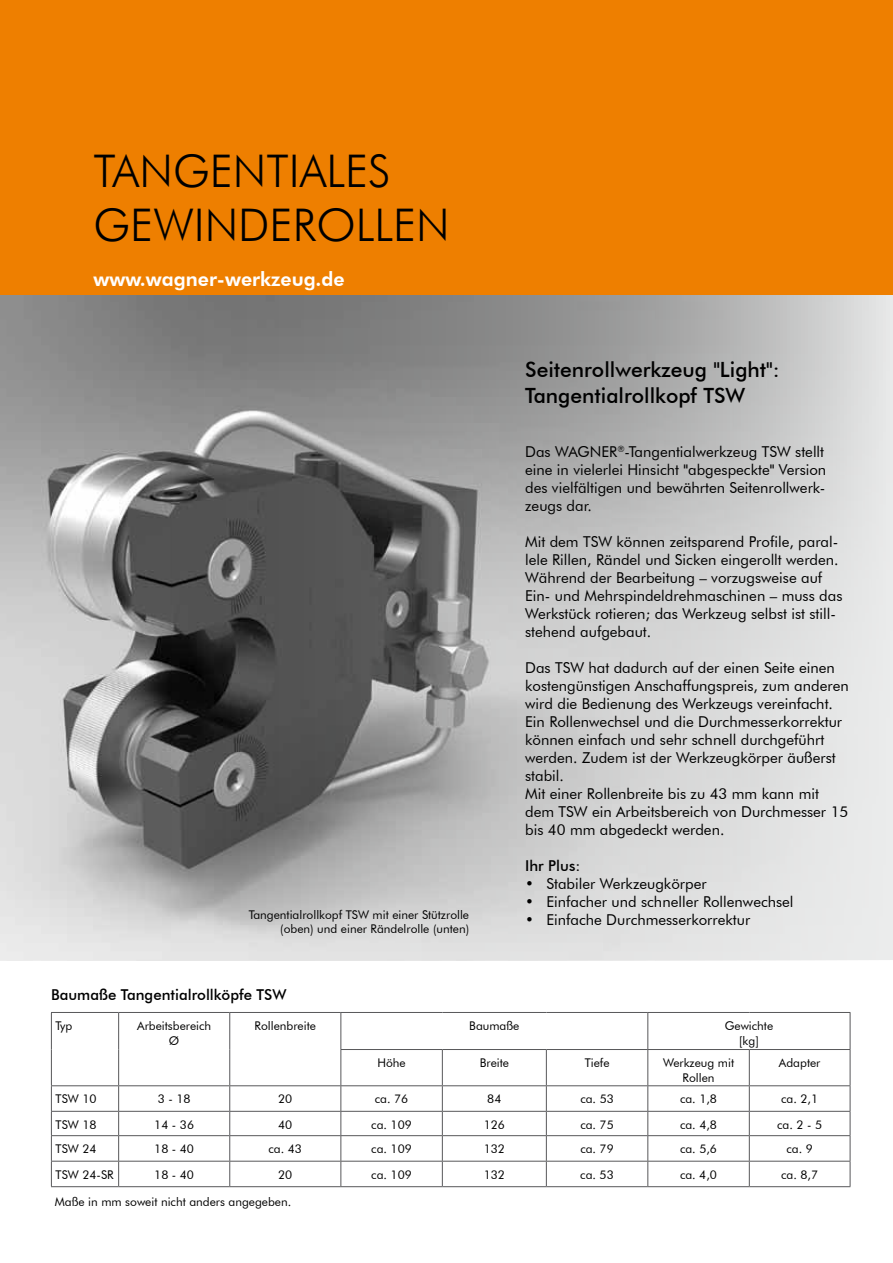
<style>
.page{position:relative;width:893px;height:1263px;background:#fff}
.page>*{position:absolute;margin:0;border:0;box-sizing:border-box;transform-origin:0 0}
.t1{font:300 45px/54px "Futura BT";color:#000}
.t2{font:500 21px/25.2px "Futura BT";color:#000}
.t3{font:800 19.5px "Futura BT";color:#fff}
.t4{font:15px/18px "Futura BT";color:#000}
.t5{font:500 15px "Futura BT";color:#000}
.t6{font:12px/14.4px "Futura BT";color:#000;text-align:center}
.s1{font-weight:500}
</style>
<div class="page">
<div style="left:0;top:0;width:893px;height:296px;background:#ee7f00"></div>
<img style="left:0;top:296px;width:893px;height:664px">
<hr style="left:51px;top:1012px;width:68px;height:1px;background:#58585a">
<hr style="left:51px;top:1013px;width:1px;height:36px;background:#58585a">
<hr style="left:119px;top:1012px;width:111px;height:1px;background:#58585a">
<hr style="left:118px;top:1013px;width:1px;height:36px;background:#58585a">
<hr style="left:230px;top:1012px;width:111px;height:1px;background:#58585a">
<hr style="left:229px;top:1013px;width:1px;height:36px;background:#58585a">
<hr style="left:341px;top:1012px;width:101px;height:1px;background:#58585a">
<hr style="left:340px;top:1013px;width:1px;height:36px;background:#58585a">
<hr style="left:442px;top:1012px;width:104px;height:1px;background:#58585a">
<hr style="left:546px;top:1012px;width:102px;height:1px;background:#58585a">
<hr style="left:51px;top:1049px;width:1px;height:36px;background:#58585a">
<hr style="left:118px;top:1049px;width:1px;height:36px;background:#58585a">
<hr style="left:229px;top:1049px;width:1px;height:36px;background:#58585a">
<hr style="left:340px;top:1049px;width:102px;height:1px;background:#58585a">
<hr style="left:340px;top:1050px;width:1px;height:35px;background:#58585a">
<hr style="left:442px;top:1049px;width:104px;height:1px;background:#58585a">
<hr style="left:442px;top:1050px;width:1px;height:35px;background:#58585a">
<hr style="left:546px;top:1049px;width:102px;height:1px;background:#58585a">
<hr style="left:546px;top:1050px;width:1px;height:35px;background:#58585a">
<hr style="left:648px;top:1012px;width:101px;height:1px;background:#58585a">
<hr style="left:647px;top:1013px;width:1px;height:36px;background:#58585a">
<hr style="left:749px;top:1012px;width:101px;height:1px;background:#58585a">
<hr style="left:850px;top:1013px;width:1px;height:36px;background:#58585a">
<hr style="left:648px;top:1049px;width:101px;height:1px;background:#58585a">
<hr style="left:647px;top:1050px;width:1px;height:35px;background:#58585a">
<hr style="left:749px;top:1049px;width:101px;height:1px;background:#58585a">
<hr style="left:749px;top:1050px;width:1px;height:35px;background:#58585a">
<hr style="left:850px;top:1050px;width:1px;height:35px;background:#58585a">
<hr style="left:51px;top:1085px;width:68px;height:1px;background:#58585a">
<hr style="left:119px;top:1085px;width:111px;height:1px;background:#58585a">
<hr style="left:230px;top:1085px;width:111px;height:1px;background:#58585a">
<hr style="left:341px;top:1085px;width:101px;height:1px;background:#58585a">
<hr style="left:442px;top:1085px;width:104px;height:1px;background:#58585a">
<hr style="left:546px;top:1085px;width:102px;height:1px;background:#58585a">
<hr style="left:648px;top:1085px;width:101px;height:1px;background:#58585a">
<hr style="left:749px;top:1085px;width:101px;height:1px;background:#58585a">
<hr style="left:51px;top:1111px;width:68px;height:1px;background:#58585a">
<hr style="left:119px;top:1111px;width:111px;height:1px;background:#58585a">
<hr style="left:230px;top:1111px;width:111px;height:1px;background:#58585a">
<hr style="left:341px;top:1111px;width:101px;height:1px;background:#58585a">
<hr style="left:442px;top:1111px;width:104px;height:1px;background:#58585a">
<hr style="left:546px;top:1111px;width:102px;height:1px;background:#58585a">
<hr style="left:648px;top:1111px;width:101px;height:1px;background:#58585a">
<hr style="left:749px;top:1111px;width:101px;height:1px;background:#58585a">
<hr style="left:51px;top:1135px;width:68px;height:1px;background:#58585a">
<hr style="left:119px;top:1135px;width:111px;height:1px;background:#58585a">
<hr style="left:230px;top:1135px;width:111px;height:1px;background:#58585a">
<hr style="left:341px;top:1135px;width:101px;height:1px;background:#58585a">
<hr style="left:442px;top:1135px;width:104px;height:1px;background:#58585a">
<hr style="left:546px;top:1135px;width:102px;height:1px;background:#58585a">
<hr style="left:648px;top:1135px;width:101px;height:1px;background:#58585a">
<hr style="left:749px;top:1135px;width:101px;height:1px;background:#58585a">
<hr style="left:51px;top:1161px;width:68px;height:1px;background:#58585a">
<svg style="left:51px;top:1086px;width:1px;height:100px"></svg>
<hr style="left:119px;top:1161px;width:111px;height:1px;background:#58585a">
<svg style="left:118px;top:1086px;width:1px;height:100px"></svg>
<hr style="left:230px;top:1161px;width:111px;height:1px;background:#58585a">
<svg style="left:229px;top:1086px;width:1px;height:100px"></svg>
<hr style="left:341px;top:1161px;width:101px;height:1px;background:#58585a">
<svg style="left:340px;top:1086px;width:1px;height:100px"></svg>
<hr style="left:442px;top:1161px;width:104px;height:1px;background:#58585a">
<svg style="left:442px;top:1086px;width:1px;height:100px"></svg>
<hr style="left:546px;top:1161px;width:102px;height:1px;background:#58585a">
<svg style="left:546px;top:1086px;width:1px;height:100px"></svg>
<hr style="left:648px;top:1161px;width:101px;height:1px;background:#58585a">
<svg style="left:647px;top:1086px;width:1px;height:100px"></svg>
<hr style="left:749px;top:1161px;width:101px;height:1px;background:#58585a">
<svg style="left:749px;top:1086px;width:1px;height:100px"></svg>
<svg style="left:850px;top:1086px;width:1px;height:100px"></svg>
<hr style="left:51px;top:1186px;width:68px;height:1px;background:#58585a">
<hr style="left:119px;top:1186px;width:111px;height:1px;background:#58585a">
<hr style="left:230px;top:1186px;width:111px;height:1px;background:#58585a">
<hr style="left:341px;top:1186px;width:101px;height:1px;background:#58585a">
<hr style="left:442px;top:1186px;width:104px;height:1px;background:#58585a">
<hr style="left:546px;top:1186px;width:102px;height:1px;background:#58585a">
<hr style="left:648px;top:1186px;width:101px;height:1px;background:#58585a">
<hr style="left:749px;top:1186px;width:101px;height:1px;background:#58585a">
<h1 class="t1" style="left:94px;top:144px;width:358px">TANGENTIALES<br>GEWINDEROLLEN</h1>
<h3 class="t3" style="left:94px;top:267px;width:253px">www.wagner-werkzeug.de</h3>
<p class="t6" style="left:249px;top:907px;width:222px;text-align:right">Tangentialrollkopf TSW mit einer Stützrolle (oben) und einer Rändelrolle (unten)</p>
<p class="t5" style="left:51px;top:986px;width:237px">Baumaße Tangentialrollköpfe TSW</p>
<h2 class="t2" style="left:525px;top:357px;width:256px">Seitenrollwerkzeug "Light":<br>Tangentialrollkopf TSW</h2>
<p class="t4" style="left:525px;top:442px;width:303px">Das WAGNER<sup>®</sup>-Tangentialwerkzeug TSW stellt eine in vielerlei Hinsicht <span class="s1">"</span>abgespeckte<span class="s1">"</span> Version des vielfältigen und bewährten Seitenrollwerk&shy;zeugs dar.</p>
<p class="t4" style="left:525px;top:532px;width:319px">Mit dem TSW können zeitsparend Profile, paral&shy;lele Rillen, Rändel und Sicken eingerollt werden.<br>Während der Bearbeitung – vorzugsweise auf Ein- und Mehrspindeldrehmaschinen – muss das Werkstück rotieren; das Werkzeug selbst ist still&shy;stehend aufgebaut.</p>
<p class="t4" style="left:525px;top:658px;width:325px">Das TSW hat dadurch auf der einen Seite einen kostengünstigen Anschaffungspreis, zum anderen wird die Bedienung des Werkzeugs vereinfacht.<br>Ein Rollenwechsel und die Durchmesserkorrektur können einfach und sehr schnell durchgeführt werden. Zudem ist der Werkzeugkörper äußerst stabil.<br>Mit einer Rollenbreite bis zu 43 mm kann mit dem TSW ein Arbeitsbereich von Durchmesser 15 bis 40 mm abgedeckt werden.</p>
<p class="t5" style="left:525px;top:856px;width:57px">Ihr Plus:</p>
<p class="t4" style="left:525px;top:874px;width:183px">• Stabiler Werkzeugkörper</p>
<p class="t4" style="left:525px;top:892px;width:270px">• Einfacher und schneller Rollenwechsel</p>
<p class="t4" style="left:525px;top:910px;width:227px">• Einfache Durchmesserkorrektur</p>
<p class="t6" style="left:56px;top:1018px;width:18px">Typ</p>
<p class="t6" style="left:137px;top:1018px;width:76px">Arbeitsbereich<br>Ø</p>
<p class="t6" style="left:255px;top:1018px;width:63px">Rollenbreite</p>
<p class="t6" style="left:469px;top:1018px;width:52px">Baumaße</p>
<p class="t6" style="left:725px;top:1018px;width:50px">Gewichte [kg]</p>
<p class="t6" style="left:377px;top:1055px;width:30px">Höhe</p>
<p class="t6" style="left:480px;top:1055px;width:31px">Breite</p>
<p class="t6" style="left:585px;top:1055px;width:26px">Tiefe</p>
<p class="t6" style="left:663px;top:1055px;width:73px">Werkzeug mit<br>Rollen</p>
<p class="t6" style="left:779px;top:1055px;width:43px">Adapter</p>
<p class="t6" style="left:56px;top:1092px;width:42px">TSW 10</p>
<p class="t6" style="left:158px;top:1092px;width:34px">3 - 18</p>
<p class="t6" style="left:278px;top:1092px;width:16px">20</p>
<p class="t6" style="left:375px;top:1092px;width:35px">ca. 76</p>
<p class="t6" style="left:487px;top:1092px;width:16px">84</p>
<p class="t6" style="left:580px;top:1092px;width:35px">ca. 53</p>
<p class="t6" style="left:680px;top:1092px;width:38px">ca. 1,8</p>
<p class="t6" style="left:781px;top:1092px;width:38px">ca. 2,1</p>
<p class="t6" style="left:56px;top:1117px;width:42px">TSW 18</p>
<p class="t6" style="left:154px;top:1117px;width:41px">14 - 36</p>
<p class="t6" style="left:278px;top:1117px;width:16px">40</p>
<p class="t6" style="left:371px;top:1117px;width:42px">ca. 109</p>
<p class="t6" style="left:484px;top:1117px;width:23px">126</p>
<p class="t6" style="left:580px;top:1117px;width:35px">ca. 75</p>
<p class="t6" style="left:680px;top:1117px;width:38px">ca. 4,8</p>
<p class="t6" style="left:777px;top:1117px;width:46px">ca. 2 - 5</p>
<p class="t6" style="left:56px;top:1142px;width:42px">TSW 24</p>
<p class="t6" style="left:154px;top:1142px;width:41px">18 - 40</p>
<p class="t6" style="left:269px;top:1142px;width:35px">ca. 43</p>
<p class="t6" style="left:371px;top:1142px;width:42px">ca. 109</p>
<p class="t6" style="left:484px;top:1142px;width:23px">132</p>
<p class="t6" style="left:580px;top:1142px;width:35px">ca. 79</p>
<p class="t6" style="left:680px;top:1142px;width:38px">ca. 5,6</p>
<p class="t6" style="left:786px;top:1142px;width:28px">ca. 9</p>
<p class="t6" style="left:56px;top:1167px;width:60px">TSW 24-SR</p>
<p class="t6" style="left:154px;top:1167px;width:41px">18 - 40</p>
<p class="t6" style="left:278px;top:1167px;width:16px">20</p>
<p class="t6" style="left:371px;top:1167px;width:42px">ca. 109</p>
<p class="t6" style="left:484px;top:1167px;width:23px">132</p>
<p class="t6" style="left:580px;top:1167px;width:35px">ca. 53</p>
<p class="t6" style="left:680px;top:1167px;width:38px">ca. 4,0</p>
<p class="t6" style="left:781px;top:1167px;width:38px">ca. 8,7</p>
<p class="t6" style="left:55px;top:1194px;width:238px">Maße in mm soweit nicht anders angegeben.</p>
</div>
